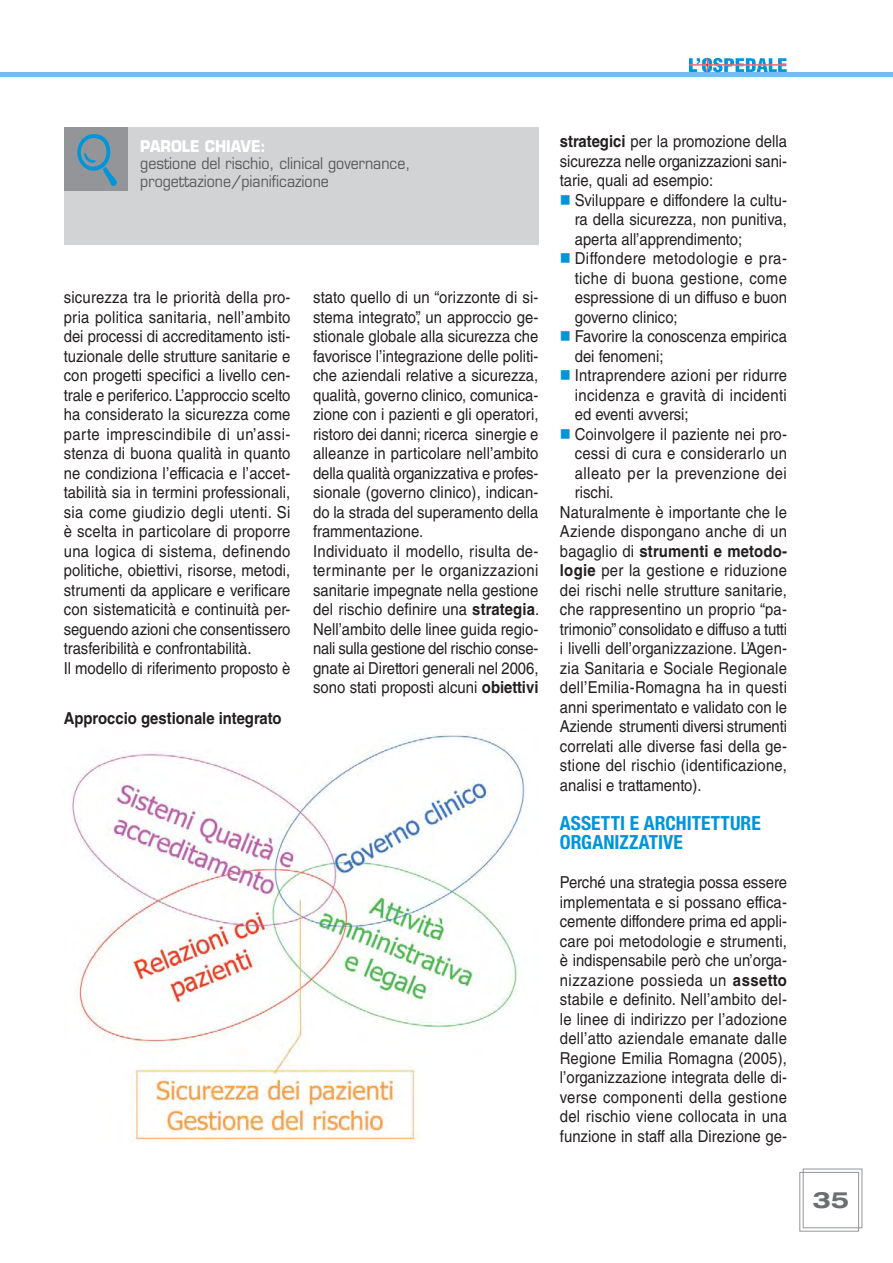
<style>
.page{position:relative;width:893px;height:1263px;background:#fff}
.page>*{position:absolute;margin:0;border:0;box-sizing:border-box;transform-origin:0 0}
.t1{font:700 expanded 22.5px "Helvetica Neue LT Std";color:#6d6e70}
.t2{font:700 condensed 19.5px/19.5px "Helvetica Neue LT Std";color:#0095da}
.t3{font:16.5px/19.5px "Helvetica LT Std";letter-spacing:.005em;color:#231f20;scale:.9 1}
.t4{font:700 16.5px "Helvetica LT Std";color:#231f20;scale:.9 1}
.t5{font:16.5px "Helvetica LT Std";letter-spacing:.025em;color:#231f20;scale:.9 1}
.t6{font:16.5px "Helvetica LT Std";letter-spacing:.03em;color:#231f20;scale:.9 1}
.t7{font:15.75px "Eurostile LT Std";color:#58595b;scale:.9 1}
.t8{font:700 15.75px "Eurostile LT Std";color:#fff;scale:.9 1}
.s1{font-weight:700}
.s2{font-weight:400}
</style>
<div class="page">
<div style="left:0;top:72px;width:893px;height:5px;background:#75bee9"></div>
<svg style="left:799px;top:1168px;width:64px;height:64px"></svg>
<svg style="left:689px;top:58px;width:98px;height:14px"></svg>
<hr style="left:689px;top:65px;width:97px;height:1px;background:#ed1c24">
<div style="left:64px;top:127px;width:475px;height:118px;background:#d1d3d4"></div>
<div style="left:64px;top:128px;width:64px;height:63px;background:#939598"></div>
<img style="left:71px;top:734px;width:454px;height:408px">
<p class="t7" style="left:70px;top:173px;width:289px"><sup>◻</sup> progettazione/pianificazione</p>
<p class="t8" style="left:140px;top:141px;width:141px">PAROLE CHIAVE:</p>
<p class="t7" style="left:140px;top:156px;width:301px">gestione del rischio, clinical governance,</p>
<p class="t3" style="left:64px;top:289px;width:253px">sicurezza tra le priorità della pro&shy;pria politica sanitaria, nell’ambito dei processi di accreditamento isti&shy;tuzionale delle strutture sanitarie e con progetti specifici a livello cen&shy;trale e periferico. L’approccio scelto ha considerato la sicurezza come parte imprescindibile di un’assi&shy;stenza di buona qualità in quanto ne condiziona l’efficacia e l’accet&shy;tabilità sia in termini professionali, sia come giudizio degli utenti. Si è scelta in particolare di proporre una logica di sistema, definendo politiche, obiettivi, risorse, metodi, strumenti da applicare e verificare con sistematicità e continuità per&shy;seguendo azioni che consentissero trasferibilità e confrontabilità.<br>Il modello di riferimento proposto è</p>
<p class="t3" style="left:313px;top:289px;width:253px">stato quello di un “orizzonte di si&shy;stema integrato”, un approccio ge&shy;stionale globale alla sicurezza che favorisce l’integrazione delle politi&shy;che aziendali relative a sicurezza, qualità, governo clinico, comunica&shy;zione con i pazienti e gli operatori, ristoro dei danni; ricerca sinergie e alleanze in particolare nell’ambito della qualità organizzativa e profes&shy;sionale (governo clinico), indican&shy;do la strada del superamento della frammentazione.<br>Individuato il modello, risulta de&shy;terminante per le organizzazioni sanitarie impegnate nella gestione del rischio definire una <span class="s1">strategia</span>.<br>Nell’ambito delle linee guida regio&shy;nali sulla gestione del rischio conse&shy;gnate ai Direttori generali nel 2006, sono stati proposti alcuni <span class="s1">obiettivi</span></p>
<p class="t4" style="left:64px;top:713px;width:243px">Approccio gestionale integrato</p>
<p class="t3" style="left:560px;top:133px;width:254px;text-align:justify"><span class="s1">strategici</span> per la promozione della sicurezza nelle organizzazioni sani&shy;tarie, quali ad esempio:</p>
<p class="t3" style="left:575px;top:192px;width:237px">Sviluppare e diffondere la cultu-</p>
<p class="t3" style="left:575px;top:212px;width:237px">ra della sicurezza, non punitiva,</p>
<p class="t3" style="left:575px;top:231px;width:188px">aperta all’apprendimento;</p>
<p class="t6" style="left:575px;top:252px;width:237px">Diffondere metodologie e pra-</p>
<p class="t5" style="left:575px;top:272px;width:237px">tiche di buona gestione, come</p>
<p class="t3" style="left:575px;top:289px;width:237px">espressione di un diffuso e buon</p>
<p class="t3" style="left:575px;top:309px;width:116px">governo clinico;</p>
<p class="t3" style="left:575px;top:328px;width:237px">Favorire la conoscenza empirica</p>
<p class="t3" style="left:575px;top:348px;width:100px">dei fenomeni;</p>
<p class="t3" style="left:575px;top:367px;width:237px">Intraprendere azioni per ridurre</p>
<p class="t5" style="left:575px;top:389px;width:237px">incidenza e gravità di incidenti</p>
<p class="t3" style="left:575px;top:406px;width:128px">ed eventi avversi;</p>
<p class="t3" style="left:575px;top:426px;width:237px">Coinvolgere il paziente nei pro-</p>
<p class="t3" style="left:575px;top:445px;width:237px">cessi di cura e considerarlo un</p>
<p class="t6" style="left:575px;top:467px;width:237px">alleato per la prevenzione dei</p>
<p class="t3" style="left:575px;top:484px;width:45px">rischi.</p>
<p class="t3" style="left:560px;top:504px;width:254px">Naturalmente è importante che le</p>
<p class="t3" style="left:560px;top:523px;width:254px">Aziende dispongano anche di un</p>
<p class="t4" style="left:560px;top:545px;width:254px"><span class="s2">bagaglio di</span> strumenti e metodo-</p>
<p class="t3" style="left:560px;top:562px;width:254px"><span class="s1">logie</span> per la gestione e riduzione</p>
<p class="t3" style="left:560px;top:582px;width:254px">dei rischi nelle strutture sanitarie,</p>
<p class="t3" style="left:560px;top:601px;width:254px">che rappresentino un proprio “pa-</p>
<p class="t3" style="left:560px;top:621px;width:254px">trimonio” consolidato e diffuso a tutti</p>
<p class="t3" style="left:560px;top:640px;width:254px">i livelli dell’organizzazione. L’Agen-</p>
<p class="t3" style="left:560px;top:660px;width:254px">zia Sanitaria e Sociale Regionale</p>
<p class="t3" style="left:560px;top:679px;width:254px">dell’Emilia-Romagna ha in questi</p>
<p class="t3" style="left:560px;top:699px;width:254px">anni sperimentato e validato con le</p>
<p class="t3" style="left:560px;top:718px;width:254px">Aziende strumenti diversi strumenti</p>
<p class="t3" style="left:560px;top:738px;width:254px">correlati alle diverse fasi della ge-</p>
<p class="t3" style="left:560px;top:757px;width:254px">stione del rischio (identificazione,</p>
<p class="t3" style="left:560px;top:777px;width:159px">analisi e trattamento).</p>
<p class="t2" style="left:560px;top:815px;width:202px">ASSETTI E ARCHITETTURE<br>ORGANIZZATIVE</p>
<p class="t3" style="left:560px;top:874px;width:254px;text-align:justify">Perché una strategia possa essere implementata e si possano effica&shy;cemente diffondere prima ed appli&shy;care poi metodologie e strumenti, è indispensabile però che un’orga&shy;nizzazione possieda un <span class="s1">assetto </span>stabile e definito. Nell’ambito del&shy;le linee di indirizzo per l’adozione dell’atto aziendale emanate dalle Regione Emilia Romagna (2005), l’organizzazione integrata delle di&shy;verse componenti della gestione del rischio viene collocata in una funzione in staff alla Direzione ge-</p>
<h1 class="t1" style="left:812px;top:1192px;width:38px">35</h1>
</div>
